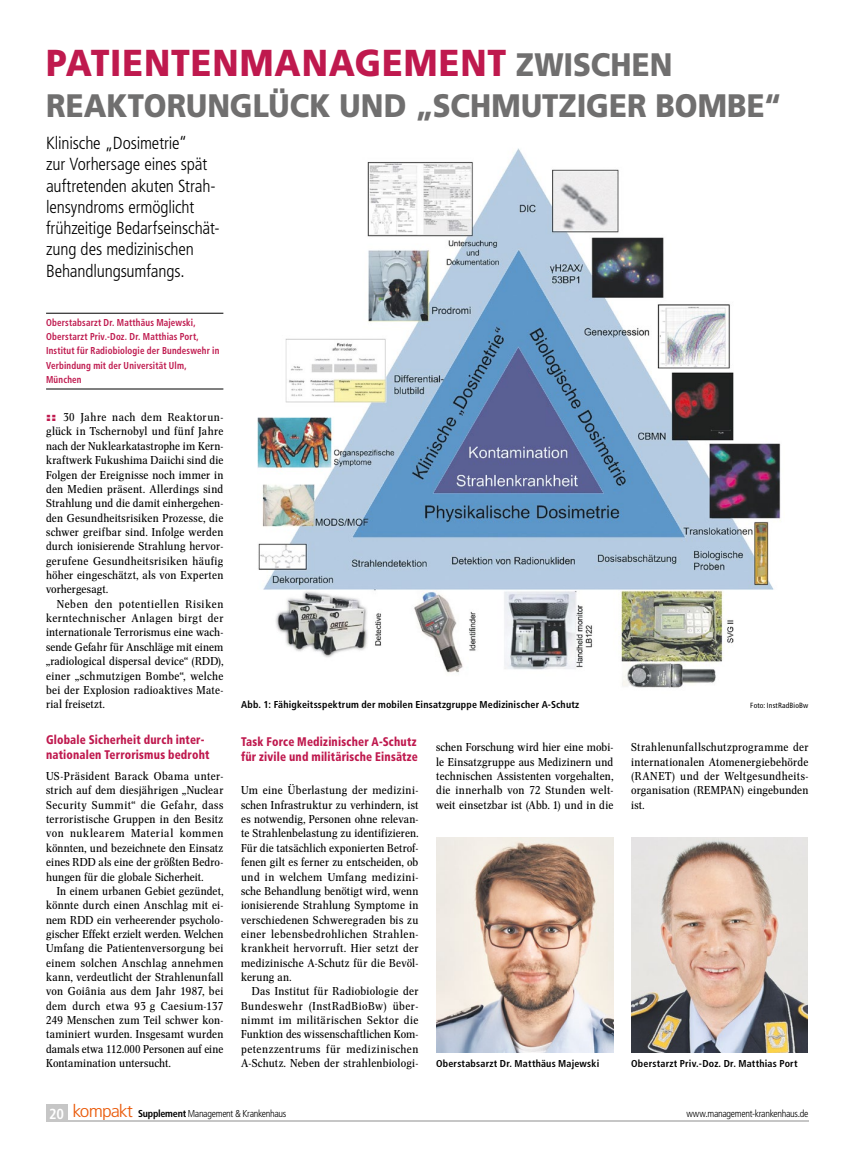
<style>
.page{position:relative;width:851px;height:1170px;background:#fff}
.page>*{position:absolute;margin:0;border:0;box-sizing:border-box;transform-origin:0 0}
.t1{font:900 37.5px "Frutiger LT Std";letter-spacing:.025em;color:#bf194e;scale:.9 1}
.t2{font:900 32.5px "Frutiger LT Std";letter-spacing:.005em;color:#706f6f;scale:.9 1}
.t3{font:300 condensed 17.5px/21.2px "Frutiger LT Std";letter-spacing:-.01em;color:#000}
.t4{font:900 condensed 12.5px/14.4px "Frutiger LT Std";letter-spacing:.015em;color:#bf194e;scale:.9 1}
.t5{font:11.25px/14.4px "Concorde Nova";letter-spacing:.015em;color:#000;text-align:justify;scale:1.07 1}
.t6{font:700 condensed 10px/14.4px "Frutiger LT Std";letter-spacing:.02em;color:#bf194e;scale:.9 1}
.t7{font:700 condensed 10px "Frutiger LT Std";letter-spacing:.02em;color:#000}
.t8{font:300 condensed 10px "Frutiger LT Std";letter-spacing:-.03em;color:#000}
.t9{font:condensed 7.5px "Frutiger LT Std";letter-spacing:.02em;color:#000}
.s1{font-size:32.5px;color:#706f6f}
.s2{font-family:"Helvetica Neue LT Com";font-weight:900;font-stretch:expanded;color:#bf194e}
.s3{font-weight:700;font-size:14.5px;color:#fff}
.s4{font-size:17.5px;color:#ea5b0b}
.s5{font-weight:700}
</style>
<div class="page">
<div style="left:46px;top:1104px;width:21px;height:17px;background:#c6c6c6"></div>
<hr style="left:46px;top:1120px;width:762px;height:1px;background:#c6c6c6">
<hr style="left:46px;top:313px;width:177px;height:1px;background:#000">
<hr style="left:46px;top:388px;width:177px;height:1px;background:#000">
<img style="left:258px;top:148px;width:523px;height:540px">
<img style="left:631px;top:837px;width:176px;height:215px">
<img style="left:436px;top:837px;width:177px;height:215px">
<h1 class="t1" style="left:46px;top:40px;width:697px">PATIENTENMANAGEMENT <span class="s1">ZWISCHEN</span></h1>
<h2 class="t2" style="left:46px;top:86px;width:818px">REAKTORUNGLÜCK UND „SCHMUTZIGER BOMBE“</h2>
<h3 class="t3" style="left:46px;top:133px;width:175px">Klinische „Dosimetrie“<br>zur Vorhersage eines spät auftretenden akuten Strah&shy;lensyndroms ermöglicht frühzeitige Bedarfseinschät&shy;zung des medizinischen<br>Behandlungsumfangs.</h3>
<p class="t6" style="left:46px;top:315px;width:194px">Oberstabsarzt Dr. Matthäus Majewski, Oberstarzt Priv.-Doz. Dr. Matthias Port, Institut für Radiobiologie der Bundeswehr in Verbindung mit der Universität Ulm, München</p>
<p class="t5" style="left:46px;top:410px;width:167px"><span class="s2">::</span> 30 Jahre nach dem Reaktorun&shy;glück in Tschernobyl und fünf Jahre nach der Nuklearkatastrophe im Kern&shy;kraftwerk Fukushima Daiichi sind die Folgen der Ereignisse noch immer in den Medien präsent. Allerdings sind Strahlung und die damit einhergehen&shy;den Gesundheitsrisiken Prozesse, die schwer greifbar sind. Infolge werden durch ionisierende Strahlung hervor&shy;gerufene Gesundheitsrisiken häufig höher eingeschätzt, als von Experten vorhergesagt.</p>
<p class="t5" style="left:46px;top:596px;width:167px;text-indent:11px">Neben den potentiellen Risiken kerntechnischer Anlagen birgt der internationale Terrorismus eine wach&shy;sende Gefahr für Anschläge mit einem „radiological dispersal device“ (RDD), einer „schmutzigen Bombe“, welche bei der Explosion radioaktives Mate&shy;rial freisetzt.</p>
<p class="t4" style="left:46px;top:732px;width:183px">Globale Sicherheit durch inter&shy;nationalen Terrorismus bedroht</p>
<p class="t5" style="left:46px;top:769px;width:167px">US-Präsident Barack Obama unter&shy;strich auf dem diesjährigen „Nuclear Security Summit“ die Gefahr, dass terroristische Gruppen in den Besitz von nuklearem Material kommen könnten, und bezeichnete den Einsatz eines RDD als eine der größten Bedro&shy;hungen für die globale Sicherheit.</p>
<p class="t5" style="left:46px;top:883px;width:167px;text-indent:11px">In einem urbanen Gebiet gezündet, könnte durch einen Anschlag mit ei&shy;nem RDD ein verheerender psycholo&shy;gischer Effekt erzielt werden. Welchen Umfang die Patientenversorgung bei einem solchen Anschlag annehmen kann, verdeutlicht der Strahlenunfall von Goiânia aus dem Jahr 1987, bei dem durch etwa 93 g Caesium-137<br>249 Menschen zum Teil schwer kon&shy;taminiert wurden. Insgesamt wurden damals etwa 112.000 Personen auf eine Kontamination untersucht.</p>
<p class="t7" style="left:241px;top:698px;width:340px">Abb. 1: Fähigkeitsspektrum der mobilen Einsatzgruppe Medizinischer A-Schutz</p>
<p class="t9" style="left:750px;top:701px;width:60px">Foto: InstRadBioBw</p>
<p class="t4" style="left:241px;top:734px;width:198px">Task Force Medizinischer A-Schutz für zivile und militärische Einsätze</p>
<p class="t5" style="left:241px;top:783px;width:167px">Um eine Überlastung der medizini&shy;schen Infrastruktur zu verhindern, ist es notwendig, Personen ohne relevan&shy;te Strahlenbelastung zu identifizieren.<br>Für die tatsächlich exponierten Betrof&shy;fenen gilt es ferner zu entscheiden, ob und in welchem Umfang medizini&shy;sche Behandlung benötigt wird, wenn ionisierende Strahlung Symptome in verschiedenen Schweregraden bis zu einer lebensbedrohlichen Strahlen&shy;krankheit hervorruft. Hier setzt der medizinische A-Schutz für die Bevöl&shy;kerung an.</p>
<p class="t5" style="left:241px;top:984px;width:167px;text-indent:11px">Das Institut für Radiobiologie der Bundeswehr (InstRadBioBw) über&shy;nimmt im militärischen Sektor die Funktion des wissenschaftlichen Kom&shy;petenzzentrums für medizinischen A-Schutz. Neben der strahlenbiologi-</p>
<p class="t5" style="left:436px;top:740px;width:167px">schen Forschung wird hier eine mobi&shy;le Einsatzgruppe aus Medizinern und technischen Assistenten vorgehalten, die innerhalb von 72 Stunden welt&shy;weit einsetzbar ist (Abb. 1) und in die</p>
<p class="t5" style="left:631px;top:740px;width:167px">Strahlenunfallschutzprogramme der internationalen Atomenergiebehörde (RANET) und der Weltgesundheits&shy;organisation (REMPAN) eingebunden ist.</p>
<p class="t7" style="left:436px;top:1057px;width:165px">Oberstabsarzt Dr. Matthäus Majewski</p>
<p class="t7" style="left:631px;top:1057px;width:168px">Oberstarzt Priv.-Doz. Dr. Matthias Port</p>
<p class="t8" style="left:49px;top:1107px;width:239px"><span class="s3">20</span> <span class="s4">kompakt</span> <span class="s5">Supplement</span> Management &amp; Krankenhaus</p>
<p class="t8" style="left:686px;top:1107px;width:123px">www.management-krankenhaus.de</p>
</div>
